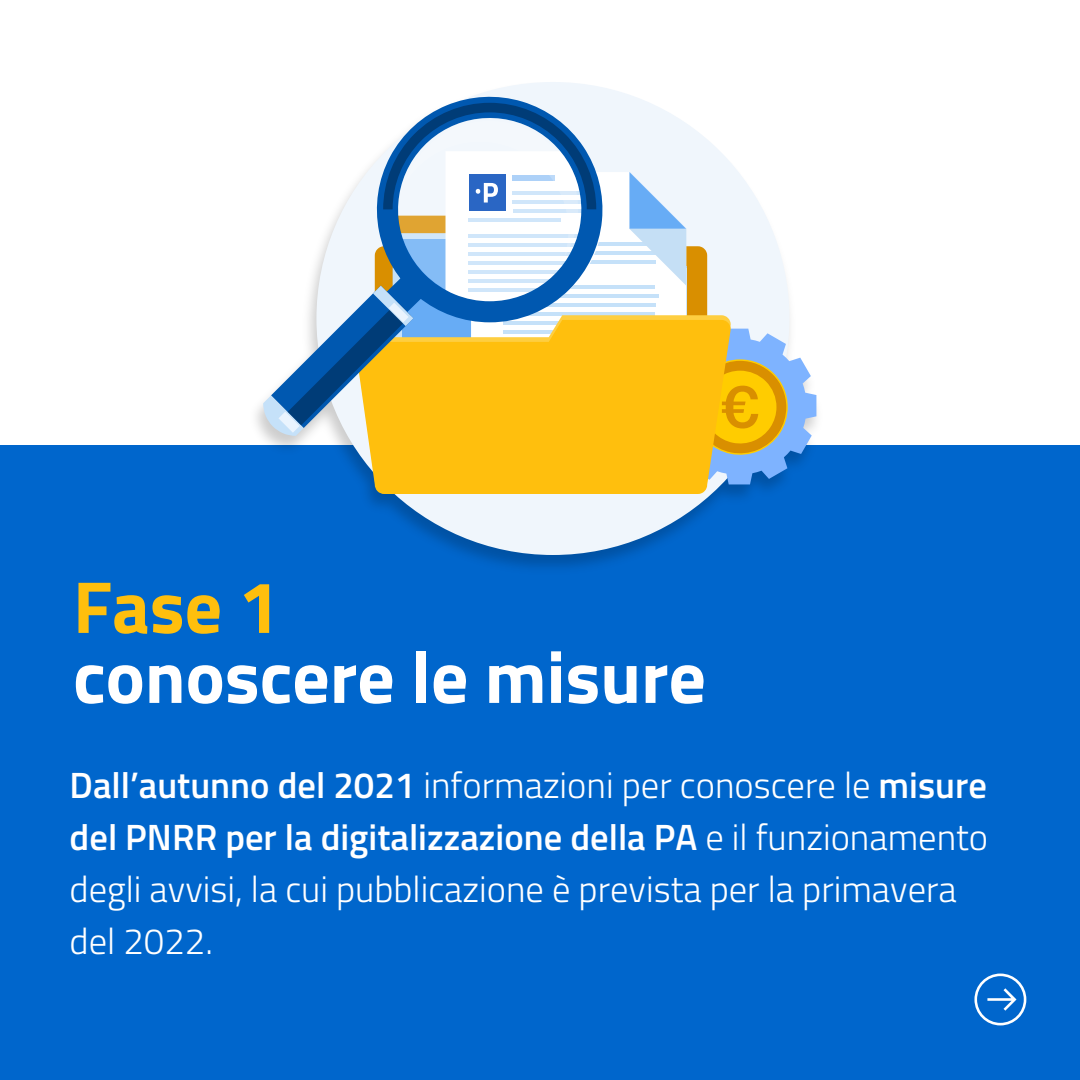
<style>
.page{position:relative;width:1080px;height:1080px;background:#fff}
.page>*{position:absolute;margin:0;border:0;box-sizing:border-box;transform-origin:0 0}
.t1{font:700 73.7px "Titillium Web";color:#fff}
.t2{font:700 73.7px "Titillium Web";color:#ffbf0d}
.t3{font:300 36.6px/52px "Titillium Web";color:#fff}
.s1{font-weight:600}
</style>
<div class="page">
<div style="left:0;top:445px;width:1080px;height:635px;background:#06c"></div>
<img style="left:256px;top:94px;width:561px;height:474px">
<div style="left:316px;top:82px;width:473px;height:473px;background:#f0f6fc;border-radius:50%"></div>
<svg style="left:731px;top:329px;width:85px;height:155px"></svg>
<div style="left:604px;top:172px;width:82px;height:143px;background:#fff"></div>
<svg style="left:504px;top:312px;width:151px;height:4px"></svg>
<hr style="left:504px;top:242px;width:151px;height:4px;background:#c5e1f9">
<hr style="left:504px;top:251px;width:155px;height:4px;background:#c5e1f9">
<hr style="left:504px;top:260px;width:152px;height:4px;background:#c5e1f9">
<hr style="left:504px;top:285px;width:151px;height:4px;background:#c5e1f9">
<hr style="left:504px;top:294px;width:155px;height:4px;background:#c5e1f9">
<hr style="left:504px;top:303px;width:152px;height:4px;background:#c5e1f9">
<svg style="left:629px;top:172px;width:57px;height:114px"></svg>
<svg style="left:356px;top:320px;width:375px;height:174px;background:#f6bd18"></svg>
<svg style="left:374px;top:94px;width:230px;height:228px"></svg>
<svg style="left:263px;top:103px;width:340px;height:333px"></svg>
<svg style="left:974px;top:974px;width:52px;height:51px"></svg>
<h1 class="t2" style="left:73px;top:551px;width:208px">Fase 1</h1>
<h1 class="t1" style="left:73px;top:621px;width:635px">conoscere le misure</h1>
<p class="t3" style="left:70px;top:757px;width:920px"><span class="s1">Dall’autunno del 2021</span> informazioni per conoscere le <span class="s1">misure del PNRR per la digitalizzazione della PA</span> e il funzionamento degli avvisi, la cui pubblicazione è prevista per la primavera del 2022.</p>
</div>
